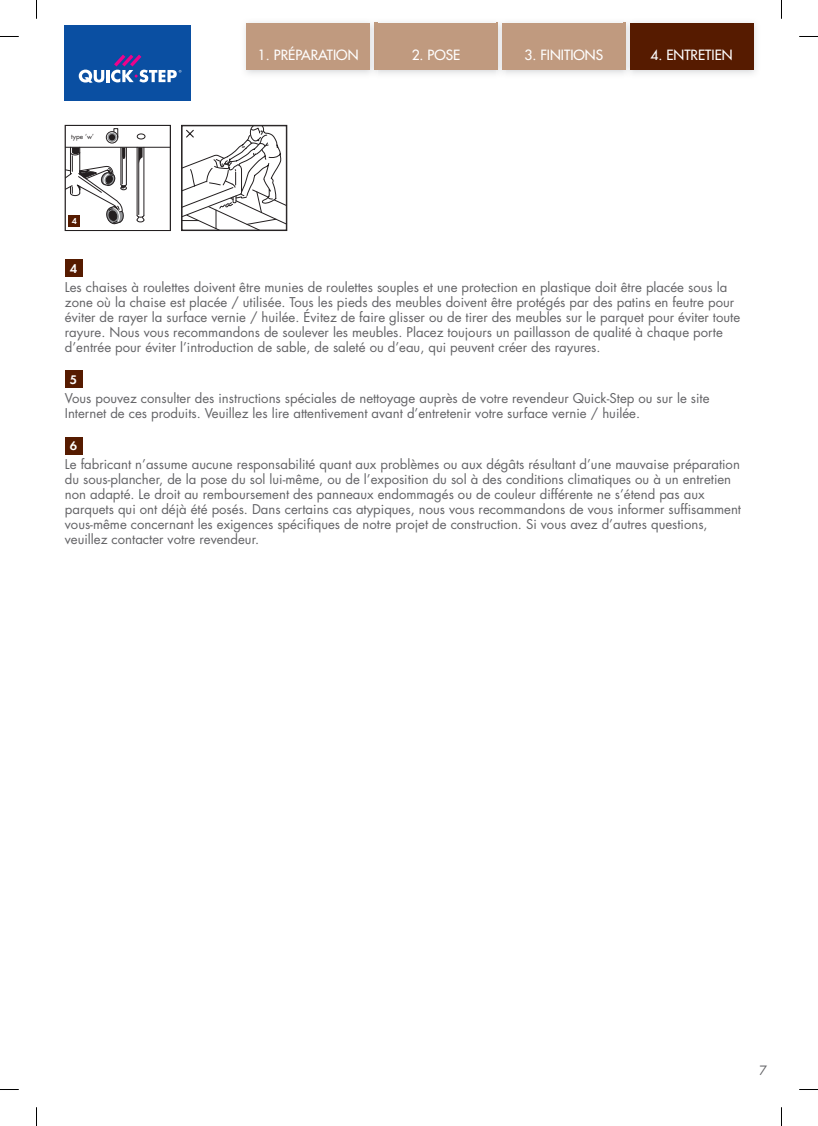
<style>
.page{position:relative;width:818px;height:1126px;background:#fff}
.page>*{position:absolute;margin:0;border:0;box-sizing:border-box;transform-origin:0 0}
.t1{font:13.75px "Futura";color:#fff}
.t2{font:13.12px/15px "Futura";color:#636366}
.t3{font:13px "Futura Dem";color:#fff}
.t4{font:12.5px "Futura";color:#636366}
.t5{font:8.88px "Futura Dem";color:#fff}
.t6{font:7.38px "Futura Boo";color:#231f20}
</style>
<div class="page">
<img style="left:245px;top:22px;width:511px;height:52px">
<div style="left:374px;top:23px;width:123px;height:46px;background:#c09a7f"></div>
<img style="left:368px;top:22px;width:9px;height:52px">
<img style="left:374px;top:23px;width:3px;height:46px">
<div style="left:246px;top:23px;width:123px;height:46px;background:#c09a7f"></div>
<img style="left:496px;top:22px;width:9px;height:52px">
<img style="left:496px;top:23px;width:1px;height:46px">
<div style="left:502px;top:23px;width:123px;height:46px;background:#c09a7f"></div>
<img style="left:623px;top:22px;width:9px;height:52px">
<img style="left:623px;top:23px;width:2px;height:46px">
<div style="left:629px;top:23px;width:123px;height:46px;background:#561b00"></div>
<hr style="left:65px;top:147px;width:105px;height:1px;background:#231f20">
<div style="left:137px;top:133px;width:8px;height:6px;border:1px solid #231f20;border-radius:50%"></div>
<hr style="left:143px;top:147px;width:1px;height:68px;background:#231f20">
<hr style="left:136px;top:147px;width:1px;height:68px;background:#231f20">
<svg style="left:136px;top:214px;width:9px;height:9px"></svg>
<hr style="left:138px;top:148px;width:1px;height:66px;background:#231f20">
<svg style="left:139px;top:147px;width:3px;height:18px"></svg>
<div style="left:106px;top:131px;width:12px;height:12px;border:1px solid #231f20;border-radius:50%"></div>
<svg style="left:107px;top:133px;width:10px;height:9px"></svg>
<svg style="left:109px;top:128px;width:10px;height:12px"></svg>
<svg style="left:67px;top:147px;width:60px;height:78px"></svg>
<div style="left:65px;top:125px;width:105px;height:106px;border:1px solid #231f20"></div>
<svg style="left:183px;top:127px;width:102px;height:102px"></svg>
<div style="left:181px;top:125px;width:106px;height:106px;border:1px solid #231f20"></div>
<div style="left:68px;top:215px;width:12px;height:12px;background:#561b00"></div>
<div style="left:65px;top:26px;width:126px;height:75px;background:#0a4fa2"></div>
<svg style="left:79px;top:55px;width:102px;height:28px"></svg>
<div style="left:65px;top:259px;width:17px;height:18px;background:#561b00"></div>
<div style="left:65px;top:370px;width:17px;height:18px;background:#561b00"></div>
<div style="left:65px;top:437px;width:17px;height:17px;background:#561b00"></div>
<svg style="left:0;top:36px;width:19px;height:1px"></svg>
<svg style="left:799px;top:36px;width:18px;height:1px"></svg>
<svg style="left:0;top:1089px;width:19px;height:1px"></svg>
<svg style="left:799px;top:1089px;width:18px;height:1px"></svg>
<svg style="left:36px;top:0;width:1px;height:19px"></svg>
<svg style="left:36px;top:1107px;width:1px;height:18px"></svg>
<p class="t6" style="left:71px;top:132px;width:24px">type ‘w’</p>
<p class="t1" style="left:258px;top:47px;width:102px">1. PRÉPARATION</p>
<p class="t1" style="left:411px;top:47px;width:50px">2. POSE</p>
<p class="t1" style="left:524px;top:47px;width:80px">3. FINITIONS</p>
<p class="t1" style="left:650px;top:47px;width:84px">4. ENTRETIEN</p>
<p class="t5" style="left:72px;top:216px;width:7px">4</p>
<p class="t3" style="left:70px;top:260px;width:9px">4</p>
<p class="t2" style="left:65px;top:279px;width:676px">Les chaises à roulettes doivent être munies de roulettes souples et une protection en plastique doit être placée sous la zone où la chaise est placée / utilisée. Tous les pieds des meubles doivent être protégés par des patins en feutre pour éviter de rayer la surface vernie / huilée. Évitez de faire glisser ou de tirer des meubles sur le parquet pour éviter toute rayure. Nous vous recommandons de soulever les meubles. Placez toujours un paillasson de qualité à chaque porte d’entrée pour éviter l’introduction de sable, de saleté ou d’eau, qui peuvent créer des rayures.</p>
<p class="t3" style="left:70px;top:372px;width:9px">5</p>
<p class="t2" style="left:65px;top:391px;width:645px">Vous pouvez consulter des instructions spéciales de nettoyage auprès de votre revendeur Quick-Step ou sur le site<br>Internet de ces produits. Veuillez les lire attentivement avant d’entretenir votre surface vernie / huilée.</p>
<p class="t3" style="left:70px;top:438px;width:9px">6</p>
<p class="t2" style="left:65px;top:457px;width:677px">Le fabricant n’assume aucune responsabilité quant aux problèmes ou aux dégâts résultant d’une mauvaise préparation du sous-plancher, de la pose du sol lui-même, ou de l’exposition du sol à des conditions climatiques ou à un entretien non adapté. Le droit au remboursement des panneaux endommagés ou de couleur différente ne s’étend pas aux parquets qui ont déjà été posés. Dans certains cas atypiques, nous vous recommandons de vous informer suffisamment vous-même concernant les exigences spécifiques de notre projet de construction. Si vous avez d’autres questions, veuillez contacter votre revendeur.</p>
<p class="t4" style="left:759px;top:1062px;width:9px">7</p>
</div>
